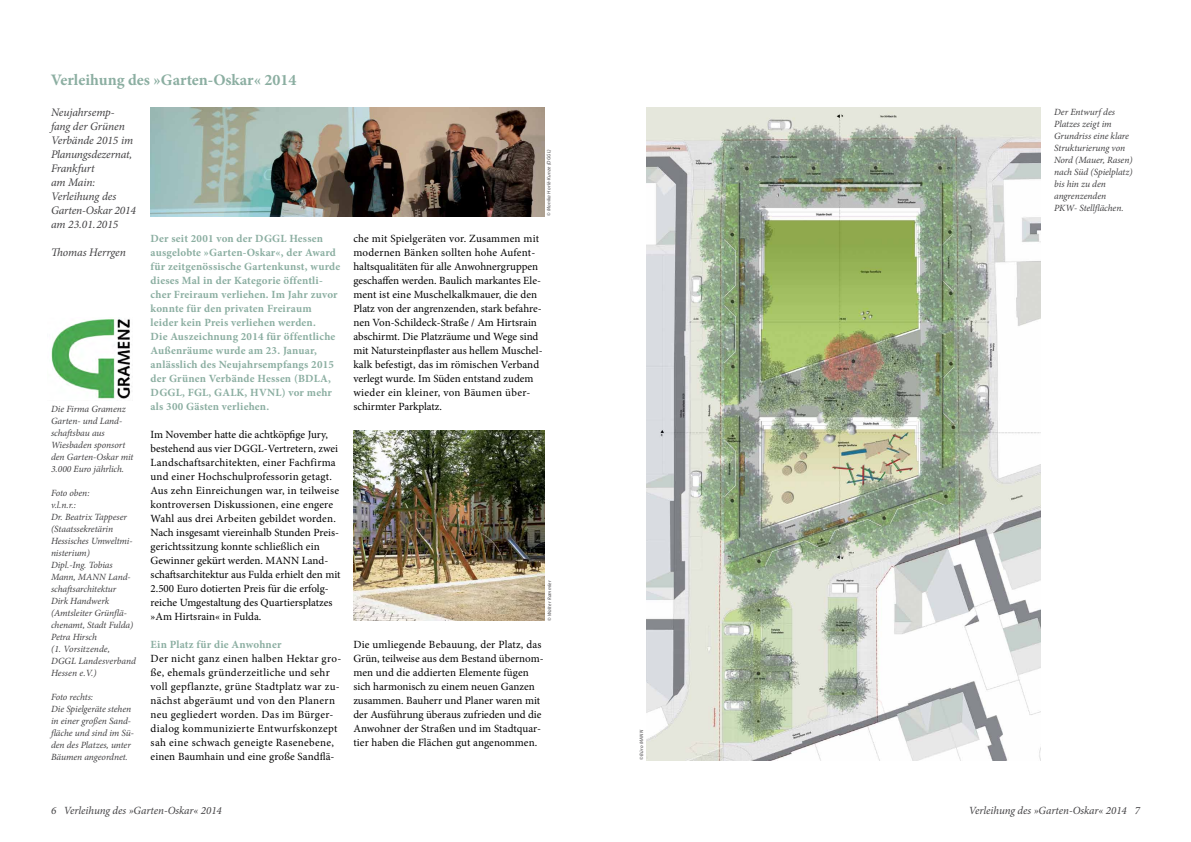
<style>
.page{position:relative;width:1191px;height:842px;background:#fff}
.page>*{position:absolute;margin:0;border:0;box-sizing:border-box;transform-origin:0 0}
.t1{font:700 16px "Minion Pro";color:#8baea1}
.t2{font:italic 11.5px/14px "Minion Pro";letter-spacing:-.01em;color:#414042}
.t3{font:11px/14px "Minion Pro";letter-spacing:.005em;color:#000}
.t4{font:700 11px/14px "Minion Pro";letter-spacing:.02em;color:#8baea1}
.t5{font:11px/14px "Minion Pro";letter-spacing:.03em;color:#000}
.t6{font:italic 11px "Minion Pro";letter-spacing:-.005em;color:#414042}
.t7{font:italic 9.5px/12px "Minion Pro";letter-spacing:-.005em;color:#414042}
.t8{font:italic 5px "Myriad Pro";letter-spacing:.05em;color:#414042}
</style>
<div class="page">
<img style="left:150px;top:108px;width:394px;height:108px">
<img style="left:646px;top:108px;width:394px;height:652px">
<img style="left:353px;top:431px;width:191px;height:190px">
<img style="left:51px;top:319px;width:80px;height:80px">
<h1 class="t1" style="left:51px;top:69px;width:247px">Verleihung des »Garten-Oskar« 2014</h1>
<p class="t2" style="left:51px;top:105px;width:87px">Neujahrsemp&shy;fang der Grünen<br>Verbände 2015 im<br>Planungsdezernat,<br>Frankfurt<br>am Main:<br>Verleihung des<br>Garten-Oskar 2014 am 23.01.2015</p>
<p class="t2" style="left:51px;top:245px;width:76px">Thomas Herrgen</p>
<p class="t4" style="left:151px;top:231px;width:191px">Der seit 2001 von der DGGL Hessen ausgelobte »Garten-Oskar«, der Award für zeitgenössische Gartenkunst, wurde dieses Mal in der Kategorie öffentli&shy;cher Freiraum verliehen. Im Jahr zuvor konnte für den privaten Freiraum leider kein Preis verliehen werden.<br>Die Auszeichnung 2014 für öffentliche Außenräume wurde am 23. Januar, anlässlich des Neujahrsempfangs 2015 der Grünen Verbände Hessen (BDLA, DGGL, FGL, GALK, HVNL) vor mehr als 300 Gästen verliehen.</p>
<p class="t3" style="left:151px;top:427px;width:191px">Im November hatte die achtköpfige Jury, bestehend aus vier DGGL-Vertretern, zwei Landschaftsarchitekten, einer Fachfirma und einer Hochschulprofessorin getagt.<br>Aus zehn Einreichungen war, in teilweise kontroversen Diskussionen, eine engere Wahl aus drei Arbeiten gebildet worden.<br>Nach insgesamt viereinhalb Stunden Preis&shy;gerichtssitzung konnte schließlich ein Gewinner gekürt werden. MANN Land&shy;schaftsarchitektur aus Fulda erhielt den mit 2.500 Euro dotierten Preis für die erfolg&shy;reiche Umgestaltung des Quartiersplatzes »Am Hirtsrain« in Fulda.</p>
<p class="t4" style="left:151px;top:637px;width:132px">Ein Platz für die Anwohner</p>
<p class="t5" style="left:151px;top:651px;width:192px">Der nicht ganz einen halben Hektar gro&shy;ße, ehemals gründerzeitliche und sehr voll gepflanzte, grüne Stadtplatz war zu&shy;nächst abgeräumt und von den Planern neu gegliedert worden. Das im Bürger&shy;dialog kommunizierte Entwurfskonzept sah eine schwach geneigte Rasenebene, einen Baumhain und eine große Sandflä-</p>
<p class="t7" style="left:51px;top:403px;width:84px">Die Firma Gramenz<br>Garten- und Land&shy;schaftsbau aus<br>Wiesbaden sponsort den Garten-Oskar mit<br>3.000 Euro jährlich.</p>
<p class="t7" style="left:51px;top:487px;width:87px">Foto oben:<br>v.l.n.r.:<br>Dr. Beatrix Tappeser (Staatssekretärin<br>Hessisches Umweltmi&shy;nisterium)<br>Dipl.-Ing. Tobias<br>Mann, MANN Land&shy;schaftsarchitektur<br>Dirk Handwerk (Amtsleiter Grünflä&shy;chenamt, Stadt Fulda)<br>Petra Hirsch<br>(1. Vorsitzende,<br>DGGL Landesverband<br>Hessen e.V.)</p>
<p class="t7" style="left:51px;top:691px;width:84px">Foto rechts:<br>Die Spielgeräte stehen in einer großen Sand&shy;fläche und sind im Sü&shy;den des Platzes, unter<br>Bäumen angeordnet.</p>
<p class="t8" style="left:545px;top:216px;width:68px;rotate:-90deg">© Monika Horlé-Kunze (DGGL)</p>
<p class="t3" style="left:353px;top:231px;width:191px">che mit Spielgeräten vor. Zusammen mit modernen Bänken sollten hohe Aufent&shy;haltsqualitäten für alle Anwohnergruppen geschaffen werden. Baulich markantes Ele&shy;ment ist eine Muschelkalkmauer, die den Platz von der angrenzenden, stark befahre&shy;nen Von-Schildeck-Straße / Am Hirtsrain abschirmt. Die Platzräume und Wege sind mit Natursteinpflaster aus hellem Muschel&shy;kalk befestigt, das im römischen Verband verlegt wurde. Im Süden entstand zudem wieder ein kleiner, von Bäumen über&shy;schirmter Parkplatz.</p>
<p class="t8" style="left:546px;top:621px;width:42px;rotate:-90deg">© Walter Rammler</p>
<p class="t3" style="left:353px;top:637px;width:192px">Die umliegende Bebauung, der Platz, das Grün, teilweise aus dem Bestand übernom&shy;men und die addierten Elemente fügen sich harmonisch zu einem neuen Ganzen zusammen. Bauherr und Planer waren mit der Ausführung überaus zufrieden und die Anwohner der Straßen und im Stadtquar&shy;tier haben die Flächen gut angenommen.</p>
<p class="t8" style="left:638px;top:760px;width:32px;rotate:-90deg">© Büro MANN</p>
<p class="t7" style="left:1054px;top:106px;width:80px">Der Entwurf des<br>Platzes zeigt im<br>Grundriss eine klare<br>Strukturierung von<br>Nord (Mauer, Rasen) nach Süd (Spielplatz) bis hin zu den angrenzenden<br>PKW- Stellflächen.</p>
<p class="t6" style="left:64px;top:803px;width:160px">Verleihung des »Garten-Oskar« 2014</p>
<p class="t6" style="left:968px;top:803px;width:160px">Verleihung des »Garten-Oskar« 2014</p>
<p class="t6" style="left:51px;top:802px;width:7px">6</p>
<p class="t6" style="left:1134px;top:802px;width:7px">7</p>
</div>
